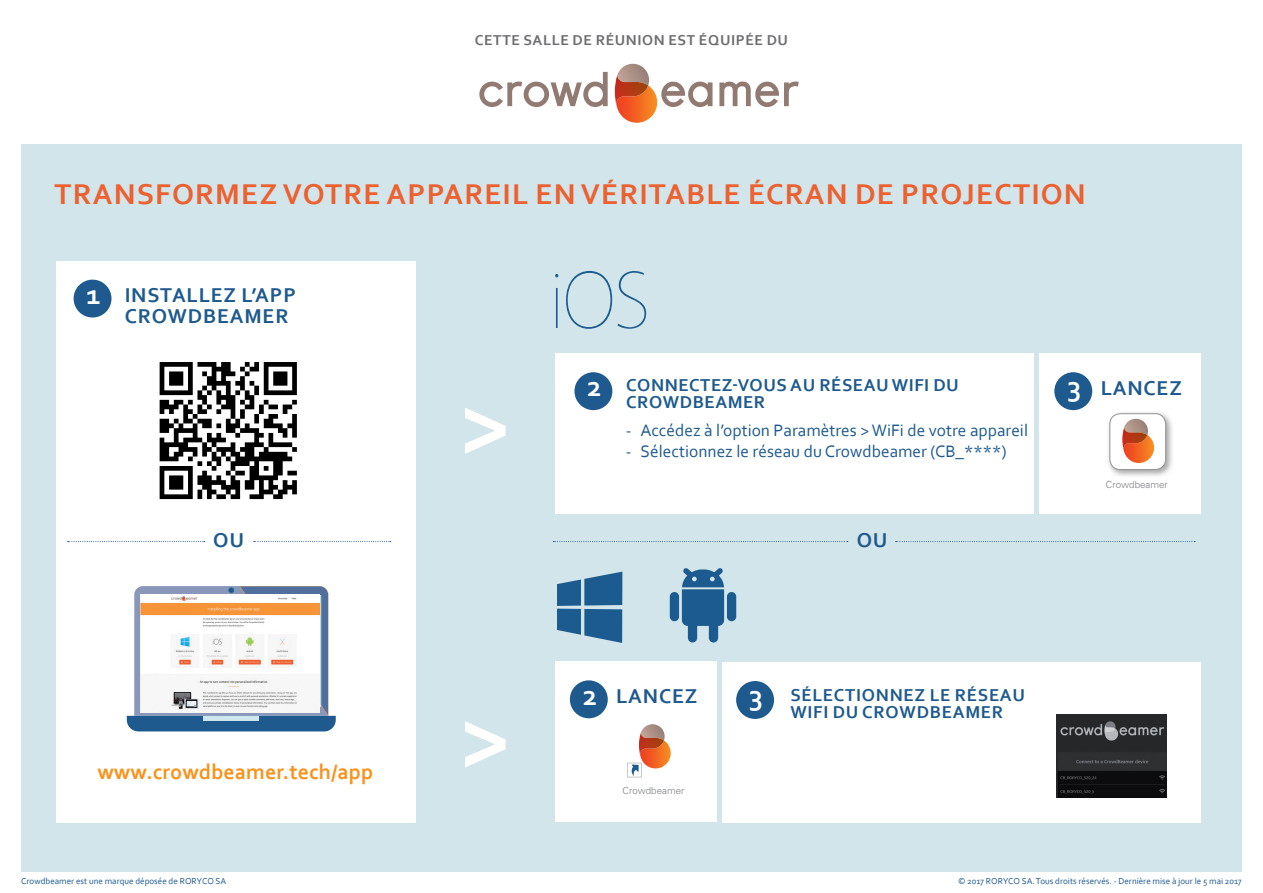
<style>
.page{position:relative;width:1263px;height:893px;background:#fff}
.page>*{position:absolute;margin:0;border:0;box-sizing:border-box;transform-origin:0 0}
.t1{font:700 97.5px "Corbel";color:#fff}
.t2{font:700 30px "Corbel";letter-spacing:.04em;color:#ed602f}
.t3{font:700 29.25px "Corbel";color:#fff}
.t4{font:700 22.05px "Corbel";color:#f7931d}
.t5{font:700 21px/21px "Corbel";letter-spacing:.04em;color:#1e5a8e}
.t6{font:700 18px/16.4px "Corbel";letter-spacing:.035em;color:#1e5a8e}
.t7{font:17.4px "Corbel";color:#1e5a8e}
.t8{font:700 15px "Corbel";letter-spacing:.04em;color:#6c6d70}
.t9{font:300 9.75px "Univers";color:#808285}
.t10{font:9px "Corbel";color:#1e5a8e}
</style>
<div class="page">
<div style="left:21px;top:145px;width:1221px;height:727px;background:#d2e5eb"></div>
<div style="left:555px;top:353px;width:479px;height:161px;background:#fff"></div>
<div style="left:722px;top:662px;width:479px;height:160px;background:#fff"></div>
<div style="left:1039px;top:353px;width:162px;height:161px;background:#fff"></div>
<div style="left:555px;top:662px;width:161px;height:160px;background:#fff"></div>
<div style="left:56px;top:261px;width:359px;height:561px;background:#fff"></div>
<img style="left:159px;top:362px;width:138px;height:138px">
<div style="left:74px;top:280px;width:37px;height:38px;background:#1e5a8e;border-radius:50%"></div>
<div style="left:574px;top:372px;width:38px;height:38px;background:#1e5a8e;border-radius:50%"></div>
<div style="left:1054px;top:372px;width:38px;height:38px;background:#1e5a8e;border-radius:50%"></div>
<div style="left:570px;top:680px;width:38px;height:38px;background:#1e5a8e;border-radius:50%"></div>
<div style="left:736px;top:681px;width:38px;height:38px;background:#1e5a8e;border-radius:50%"></div>
<svg style="left:254px;top:541px;width:137px;height:1px"></svg>
<svg style="left:68px;top:541px;width:137px;height:1px"></svg>
<svg style="left:553px;top:541px;width:295px;height:1px"></svg>
<svg style="left:896px;top:541px;width:299px;height:1px"></svg>
<svg style="left:127px;top:586px;width:209px;height:145px"></svg>
<img style="left:140px;top:594px;width:180px;height:119px">
<svg style="left:557px;top:572px;width:65px;height:71px"></svg>
<svg style="left:555px;top:271px;width:91px;height:58px"></svg>
<div style="left:670px;top:592px;width:9px;height:29px;background:#1b5b8f;border-radius:5px"></div>
<div style="left:727px;top:592px;width:9px;height:29px;background:#1b5b8f;border-radius:5px"></div>
<svg style="left:678px;top:568px;width:50px;height:74px"></svg>
<svg style="left:479px;top:72px;width:129px;height:35px"></svg>
<svg style="left:719px;top:81px;width:80px;height:26px"></svg>
<svg style="left:616px;top:64px;width:96px;height:59px"></svg>
<img style="left:615px;top:75px;width:33px;height:30px">
<img style="left:1057px;top:714px;width:109px;height:84px">
<div style="left:1106px;top:410px;width:68px;height:68px;background:#231f20;opacity:.4"></div>
<div style="left:1110px;top:414px;width:56px;height:55px;background:#fff;border-radius:11px"></div>
<div style="left:1109px;top:413px;width:57px;height:57px;border:1px solid #939598;border-radius:11px"></div>
<svg style="left:1123px;top:419px;width:31px;height:44px"></svg>
<img style="left:1122px;top:427px;width:25px;height:23px">
<svg style="left:631px;top:724px;width:40px;height:51px"></svg>
<div style="left:627px;top:763px;width:15px;height:14px;border:1px solid #c7c8ca"></div>
<h3 class="t8" style="left:475px;top:31px;width:315px">CETTE SALLE DE RÉUNION EST ÉQUIPÉE DU</h3>
<h2 class="t2" style="left:55px;top:175px;width:1033px">TRANSFORMEZ VOTRE APPAREIL EN VÉRITABLE ÉCRAN DE PROJECTION</h2>
<h3 class="t3" style="left:86px;top:276px;width:16px">1</h3>
<h3 class="t5" style="left:125px;top:284px;width:173px">INSTALLEZ L’APP<br>CROWDBEAMER</h3>
<h1 class="t1" style="left:460px;top:363px;width:53px">&gt;</h1>
<h3 class="t6" style="left:626px;top:377px;width:334px">CONNECTEZ-VOUS AU RÉSEAU WIFI DU<br>CROWDBEAMER</h3>
<h3 class="t7" style="left:626px;top:419px;width:404px">- Accédez à l’option Paramètres &gt; WiFi de votre appareil</h3>
<h3 class="t7" style="left:626px;top:440px;width:382px">- Sélectionnez le réseau du Crowdbeamer (CB_****)</h3>
<h3 class="t3" style="left:587px;top:369px;width:16px">2</h3>
<h3 class="t3" style="left:1067px;top:369px;width:16px">3</h3>
<h3 class="t5" style="left:213px;top:529px;width:32px">OU</h3>
<h3 class="t5" style="left:857px;top:529px;width:32px">OU</h3>
<h3 class="t5" style="left:1101px;top:377px;width:83px">LANCEZ</h3>
<p class="t9" style="left:1106px;top:479px;width:63px">Crowdbeamer</p>
<h3 class="t4" style="left:97px;top:758px;width:277px">www.crowdbeamer.tech/app</h3>
<h1 class="t1" style="left:460px;top:677px;width:53px">&gt;</h1>
<h3 class="t5" style="left:616px;top:685px;width:83px">LANCEZ</h3>
<h3 class="t3" style="left:583px;top:677px;width:16px">2</h3>
<h3 class="t3" style="left:749px;top:677px;width:16px">3</h3>
<p class="t9" style="left:623px;top:784px;width:63px">Crowdbeamer</p>
<h3 class="t6" style="left:790px;top:687px;width:236px">SÉLECTIONNEZ LE RÉSEAU<br>WIFI DU CROWDBEAMER</h3>
<p class="t10" style="left:21px;top:875px;width:206px">Crowdbeamer est une marque déposée de RORYCO SA</p>
<p class="t10" style="left:958px;top:875px;width:285px">© 2017 RORYCO SA. Tous droits réservés. - Dernière mise à jour le 5 mai 2017</p>
</div>
